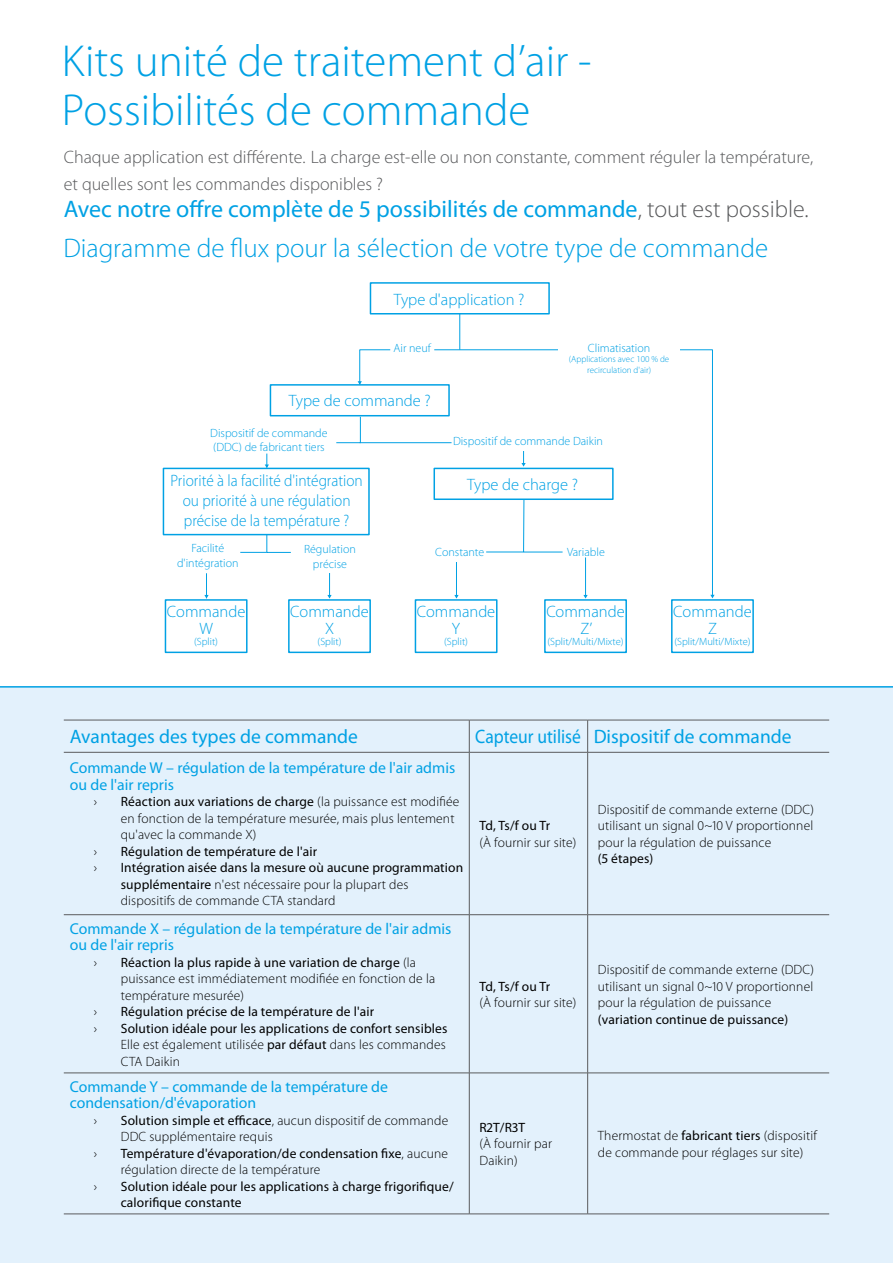
<style>
.page{position:relative;width:893px;height:1263px;background:#fff}
.page>*{position:absolute;margin:0;border:0;box-sizing:border-box;transform-origin:0 0}
.t1{font:300 45px/49.5px "Myriad Pro";color:#00a1e4}
.t2{font:300 27px "Myriad Pro";color:#00a1e4}
.t3{font:24px "Myriad Pro";color:#00a1e4}
.t4{font:19.5px "Myriad Pro";color:#00a1e4;scale:.9 1}
.t5{font:19.5px "Myriad Pro";color:#00a1e4}
.t6{font:300 18px/27px "Myriad Pro";color:#58595b}
.t7{font:300 16.5px/16.5px "Myriad Pro";color:#00a1e4;text-align:center}
.t8{font:300 16.5px/19.8px "Myriad Pro";color:#00a1e4;text-align:center;scale:.93 1}
.t9{font:15.75px/16.5px "Myriad Pro";color:#00a1e4}
.t10{font:300 13.5px/16.5px "Myriad Pro";letter-spacing:.01em;color:#000}
.t11{font:13.5px/16.5px "Myriad Pro";letter-spacing:.01em;color:#000}
.t12{font:300 12px/14.4px "Myriad Pro";color:#00a1e4}
.t13{font:300 10.5px "Myriad Pro";color:#00a1e4}
.t14{font:300 9px/10.5px "Myriad Pro";color:#00a1e4;text-align:center}
.s1{font-weight:300;color:#58595b}
.s2{font-weight:400}
.s3{font-weight:300}
</style>
<div class="page">
<div style="left:0;top:687px;width:893px;height:576px;background:#e3f1fc"></div>
<div style="left:370px;top:282px;width:180px;height:32px;border:2px solid #00a1e4"></div>
<div style="left:270px;top:384px;width:180px;height:32px;border:2px solid #00a1e4"></div>
<div style="left:165px;top:599px;width:83px;height:54px;border:2px solid #00a1e4"></div>
<div style="left:288px;top:599px;width:83px;height:54px;border:2px solid #00a1e4"></div>
<div style="left:415px;top:599px;width:82px;height:54px;border:2px solid #00a1e4"></div>
<div style="left:544px;top:599px;width:83px;height:54px;border:2px solid #00a1e4"></div>
<div style="left:671px;top:599px;width:83px;height:54px;border:2px solid #00a1e4"></div>
<svg style="left:359px;top:349px;width:354px;height:247px"></svg>
<svg style="left:265px;top:416px;width:261px;height:52px"></svg>
<svg style="left:454px;top:499px;width:134px;height:100px"></svg>
<svg style="left:204px;top:535px;width:128px;height:64px"></svg>
<hr style="left:459px;top:314px;width:1px;height:36px;background:#00a1e4">
<div style="left:391px;top:342px;width:42px;height:13px;background:#fff"></div>
<div style="left:202px;top:427px;width:134px;height:26px;background:#fff"></div>
<div style="left:452px;top:435px;width:152px;height:15px;background:#fff"></div>
<div style="left:434px;top:546px;width:51px;height:15px;background:#fff"></div>
<div style="left:176px;top:542px;width:64px;height:30px;background:#fff"></div>
<div style="left:563px;top:546px;width:45px;height:11px;background:#fff"></div>
<div style="left:292px;top:544px;width:76px;height:28px;background:#fff"></div>
<div style="left:558px;top:339px;width:122px;height:43px;background:#fff"></div>
<div style="left:163px;top:468px;width:207px;height:67px;background:#fff;border:2px solid #00a1e4"></div>
<hr style="left:0;top:686px;width:893px;height:2px;background:#00a1e4">
<hr style="left:64px;top:720px;width:405px;height:1px;background:#5a5b5d">
<hr style="left:469px;top:720px;width:119px;height:1px;background:#5a5b5d">
<hr style="left:469px;top:720px;width:1px;height:32px;background:#5a5b5d">
<hr style="left:588px;top:720px;width:241px;height:1px;background:#5a5b5d">
<hr style="left:587px;top:720px;width:1px;height:32px;background:#5a5b5d">
<hr style="left:64px;top:752px;width:405px;height:1px;background:#5a5b5d">
<hr style="left:469px;top:752px;width:119px;height:1px;background:#5a5b5d">
<hr style="left:469px;top:752px;width:1px;height:162px;background:#5a5b5d">
<hr style="left:588px;top:752px;width:241px;height:1px;background:#5a5b5d">
<hr style="left:587px;top:752px;width:1px;height:162px;background:#5a5b5d">
<hr style="left:64px;top:914px;width:405px;height:1px;background:#5a5b5d">
<hr style="left:469px;top:914px;width:119px;height:1px;background:#5a5b5d">
<hr style="left:469px;top:915px;width:1px;height:158px;background:#5a5b5d">
<hr style="left:588px;top:914px;width:241px;height:1px;background:#5a5b5d">
<hr style="left:587px;top:915px;width:1px;height:158px;background:#5a5b5d">
<hr style="left:64px;top:1073px;width:405px;height:1px;background:#5a5b5d">
<hr style="left:469px;top:1073px;width:119px;height:1px;background:#5a5b5d">
<hr style="left:469px;top:1073px;width:1px;height:141px;background:#5a5b5d">
<hr style="left:588px;top:1073px;width:241px;height:1px;background:#5a5b5d">
<hr style="left:587px;top:1073px;width:1px;height:141px;background:#5a5b5d">
<hr style="left:64px;top:1213px;width:405px;height:1px;background:#5a5b5d">
<hr style="left:469px;top:1213px;width:119px;height:1px;background:#5a5b5d">
<hr style="left:588px;top:1213px;width:241px;height:1px;background:#5a5b5d">
<h1 class="t1" style="left:62px;top:37px;width:531px">Kits unité de traitement d’air -<br>Possibilités de commande</h1>
<h3 class="t6" style="left:64px;top:144px;width:751px">Chaque application est différente. La charge est-elle ou non constante, comment réguler la température, et quelles sont les commandes disponibles ?</h3>
<h3 class="t3" style="left:64px;top:194px;width:746px">Avec notre offre complète de 5 possibilités de commande<span class="s1">, tout est possible.</span></h3>
<h2 class="t2" style="left:63px;top:233px;width:706px">Diagramme de flux pour la sélection de votre type de commande</h2>
<p class="t7" style="left:394px;top:291px;width:132px">Type d'application ?</p>
<p class="t12" style="left:393px;top:341px;width:39px">Air neuf</p>
<p class="t12" style="left:588px;top:341px;width:64px">Climatisation</p>
<p class="t14" style="left:569px;top:354px;width:102px">(Applications avec 100 % de recirculation d'air)</p>
<p class="t7" style="left:289px;top:393px;width:144px">Type de commande ?</p>
<p class="t12" style="left:210px;top:426px;width:119px">Dispositif de commande (DDC) de fabricant tiers</p>
<p class="t12" style="left:453px;top:434px;width:151px">Dispositif de commande Daikin</p>
<p class="t8" style="left:171px;top:471px;width:208px">Priorité à la facilité d'intégration ou priorité à une régulation précise de la température ?</p>
<p class="t7" style="left:467px;top:476px;width:112px">Type de charge ?</p>
<p class="t12" style="left:177px;top:541px;width:63px;text-align:center">Facilité d'intégration</p>
<p class="t12" style="left:304px;top:542px;width:53px">Régulation</p>
<p class="t12" style="left:567px;top:545px;width:39px">Variable</p>
<p class="t12" style="left:435px;top:545px;width:51px">Constante</p>
<p class="t12" style="left:313px;top:557px;width:36px">précise</p>
<p class="t7" style="left:167px;top:603px;width:80px">Commande<br>W</p>
<p class="t13" style="left:194px;top:636px;width:25px">(Split)</p>
<p class="t7" style="left:290px;top:603px;width:80px">Commande<br>X</p>
<p class="t13" style="left:318px;top:636px;width:25px">(Split)</p>
<p class="t7" style="left:417px;top:603px;width:80px">Commande<br>Y</p>
<p class="t13" style="left:444px;top:636px;width:25px">(Split)</p>
<p class="t7" style="left:546px;top:603px;width:80px">Commande<br>Z’</p>
<p class="t13" style="left:547px;top:636px;width:78px">(Split/Multi/Mixte)</p>
<p class="t7" style="left:673px;top:603px;width:80px">Commande<br>Z</p>
<p class="t13" style="left:674px;top:636px;width:78px">(Split/Multi/Mixte)</p>
<h3 class="t5" style="left:70px;top:725px;width:290px">Avantages des types de commande</h3>
<h3 class="t4" style="left:475px;top:725px;width:353px">Capteur utilisé Dispositif de commande</h3>
<p class="t9" style="left:70px;top:760px;width:387px">Commande W – régulation de la température de l'air admis ou de l'air repris</p>
<p class="t10" style="left:94px;top:794px;width:5px">›</p>
<p class="t10" style="left:121px;top:794px;width:340px"><span class="s2">Réaction aux variations de charge</span> (la puissance est modifiée en fonction de la température mesurée, mais plus lentement qu'avec la commande X)</p>
<p class="t10" style="left:94px;top:843px;width:5px">›</p>
<p class="t11" style="left:121px;top:843px;width:198px">Régulation de température de l'air</p>
<p class="t10" style="left:94px;top:860px;width:5px">›</p>
<p class="t11" style="left:121px;top:859px;width:344px">Intégration aisée dans la mesure où aucune programmation supplémentaire <span class="s3">n'est nécessaire pour la plupart des dispositifs de commande CTA standard</span></p>
<p class="t10" style="left:598px;top:801px;width:218px;text-align:justify">Dispositif de commande externe (DDC) utilisant un signal 0~10 V proportionnel pour la régulation de puissance</p>
<p class="t11" style="left:598px;top:850px;width:57px">(5 étapes)</p>
<p class="t11" style="left:480px;top:817px;width:72px">Td, Ts/f ou Tr</p>
<p class="t10" style="left:480px;top:834px;width:98px">(À fournir sur site)</p>
<p class="t9" style="left:70px;top:920px;width:383px">Commande X – régulation de la température de l'air admis ou de l'air repris</p>
<p class="t10" style="left:94px;top:954px;width:5px">›</p>
<p class="t10" style="left:121px;top:954px;width:316px"><span class="s2">Réaction la plus rapide à une variation de charge</span> (la puissance est immédiatement modifiée en fonction de la température mesurée)</p>
<p class="t10" style="left:94px;top:1004px;width:5px">›</p>
<p class="t11" style="left:121px;top:1003px;width:255px">Régulation précise de la température de l'air</p>
<p class="t10" style="left:94px;top:1020px;width:5px">›</p>
<p class="t11" style="left:121px;top:1020px;width:328px;text-align:justify">Solution idéale pour les applications de confort sensibles <span class="s3">Elle est également utilisée</span> par défaut <span class="s3">dans les commandes CTA Daikin</span></p>
<p class="t9" style="left:70px;top:1078px;width:320px">Commande Y – commande de la température de condensation/d'évaporation</p>
<p class="t10" style="left:94px;top:1112px;width:5px">›</p>
<p class="t10" style="left:121px;top:1112px;width:329px"><span class="s2">Solution simple et efficace</span>, aucun dispositif de commande<br>DDC supplémentaire requis</p>
<p class="t10" style="left:94px;top:1145px;width:5px">›</p>
<p class="t11" style="left:121px;top:1144px;width:329px">Température d'évaporation/de condensation fixe<span class="s3">, aucune régulation directe de la température</span></p>
<p class="t10" style="left:94px;top:1178px;width:5px">›</p>
<p class="t11" style="left:121px;top:1177px;width:334px">Solution idéale pour les applications à charge frigorifique/ calorifique constante</p>
<p class="t11" style="left:480px;top:977px;width:72px">Td, Ts/f ou Tr</p>
<p class="t10" style="left:480px;top:994px;width:98px">(À fournir sur site)</p>
<p class="t10" style="left:598px;top:961px;width:218px;text-align:justify">Dispositif de commande externe (DDC) utilisant un signal 0~10 V proportionnel pour la régulation de puissance</p>
<p class="t11" style="left:598px;top:1010px;width:192px">(variation continue de puissance)</p>
<p class="t11" style="left:480px;top:1119px;width:47px">R2T/R3T</p>
<p class="t10" style="left:480px;top:1136px;width:74px">(À fournir par<br>Daikin)</p>
<p class="t10" style="left:598px;top:1128px;width:220px">Thermostat de <span class="s2">fabricant tiers</span> (dispositif de commande pour réglages sur site)</p>
</div>
